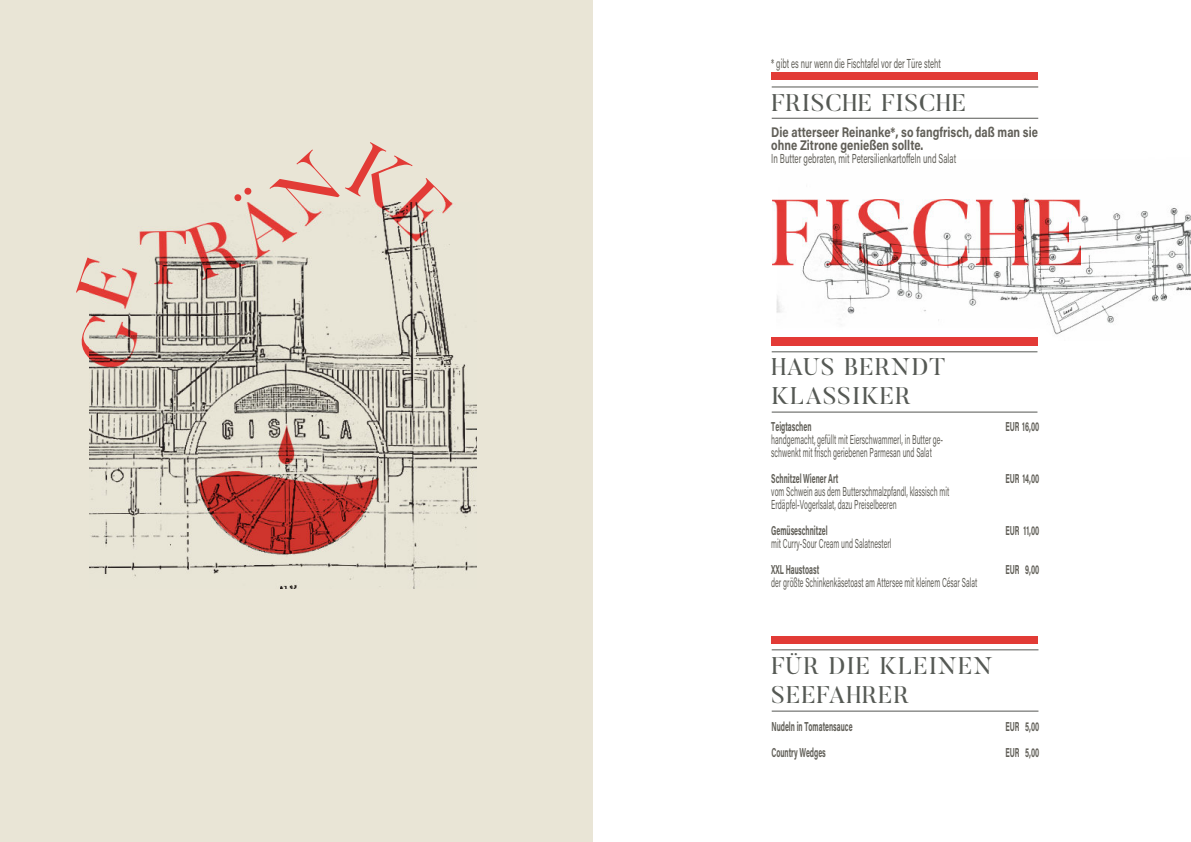
<style>
.page{position:relative;width:1191px;height:842px;background:#fff}
.page>*{position:absolute;margin:0;border:0;box-sizing:border-box;transform-origin:0 0}
.t1{font:24px/28.8px "Butler";letter-spacing:.04em;color:#555954}
.t2{font:700 14px/13px "Acumin Pro";color:#615f58;scale:.8 1}
.t3{font:13px/13px "Acumin Pro";color:#615f58;scale:.54 1}
.t4{font:700 13px "Acumin Pro";color:#615f58;scale:.54 1}
.t5{font:13px "Acumin Pro";color:#615f58;scale:.61 1}
.t6{font:13px "Acumin Pro";color:#615f58;scale:.59 1}
</style>
<div class="page">
<img style="left:777px;top:197px;width:414px;height:138px">
<div style="left:0;top:0;width:593px;height:842px;background:#e9e5d6"></div>
<img style="left:772px;top:199px;width:309px;height:67px">
<img style="left:90px;top:222px;width:386px;height:367px">
<img style="left:198px;top:426px;width:181px;height:128px">
<div style="left:771px;top:636px;width:267px;height:8px;background:#e23b36"></div>
<div style="left:771px;top:337px;width:267px;height:8px;background:#e33a36"></div>
<div style="left:771px;top:72px;width:267px;height:8px;background:#e23b36"></div>
<hr style="left:771px;top:87px;width:267px;height:1px;background:#555753">
<hr style="left:771px;top:118px;width:267px;height:1px;background:#555753">
<hr style="left:771px;top:650px;width:267px;height:1px;background:#555753">
<hr style="left:771px;top:711px;width:267px;height:1px;background:#555753">
<hr style="left:771px;top:352px;width:266px;height:1px;background:#555753">
<hr style="left:771px;top:412px;width:266px;height:1px;background:#555753">
<svg style="left:89px;top:257px;width:49px;height:52px"></svg>
<svg style="left:221px;top:202px;width:232px;height:58px"></svg>
<p class="t6" style="left:771px;top:58px;width:289px">* gibt es nur wenn die Fischtafel vor der Türe steht</p>
<h1 class="t1" style="left:771px;top:91px;width:196px">FRISCHE FISCHE</h1>
<p class="t2" style="left:771px;top:128px;width:335px">Die atterseer Reinanke*, so fangfrisch, daß man sie ohne Zitrone genießen sollte.</p>
<p class="t5" style="left:771px;top:154px;width:305px">In Butter gebraten, mit Petersilienkartoffeln und Salat</p>
<h1 class="t1" style="left:771px;top:355px;width:175px">HAUS BERNDT<br>KLASSIKER</h1>
<p class="t4" style="left:771px;top:422px;width:76px">Teigtaschen</p>
<p class="t4" style="left:1005px;top:422px;width:64px">EUR 16,00</p>
<p class="t3" style="left:771px;top:435px;width:320px">handgemacht, gefüllt mit Eierschwammerl, in Butter ge&shy;schwenkt mit frisch geriebenen Parmesan und Salat</p>
<p class="t4" style="left:771px;top:474px;width:126px">Schnitzel Wiener Art</p>
<p class="t4" style="left:1005px;top:474px;width:64px">EUR 14,00</p>
<p class="t3" style="left:771px;top:487px;width:331px">vom Schwein aus dem Butterschmalzpfandl, klassisch mit<br>Erdäpfel-Vogerlsalat, dazu Preiselbeeren</p>
<p class="t4" style="left:771px;top:526px;width:106px">Gemüseschnitzel</p>
<p class="t4" style="left:1005px;top:526px;width:64px">EUR 11,00</p>
<p class="t3" style="left:771px;top:539px;width:224px">mit Curry-Sour Cream und Salatnesterl</p>
<p class="t4" style="left:771px;top:565px;width:90px">XXL Haustoast</p>
<p class="t4" style="left:1005px;top:565px;width:64px">EUR 9,00</p>
<p class="t3" style="left:771px;top:578px;width:383px">der größte Schinkenkäsetoast am Attersee mit kleinem César Salat</p>
<h1 class="t1" style="left:771px;top:654px;width:223px">FÜR DIE KLEINEN<br>SEEFAHRER</h1>
<p class="t4" style="left:771px;top:722px;width:152px">Nudeln in Tomatensauce</p>
<p class="t4" style="left:1005px;top:722px;width:64px">EUR 5,00</p>
<p class="t4" style="left:771px;top:748px;width:102px">Country Wedges</p>
<p class="t4" style="left:1005px;top:748px;width:64px">EUR 5,00</p>
</div>
